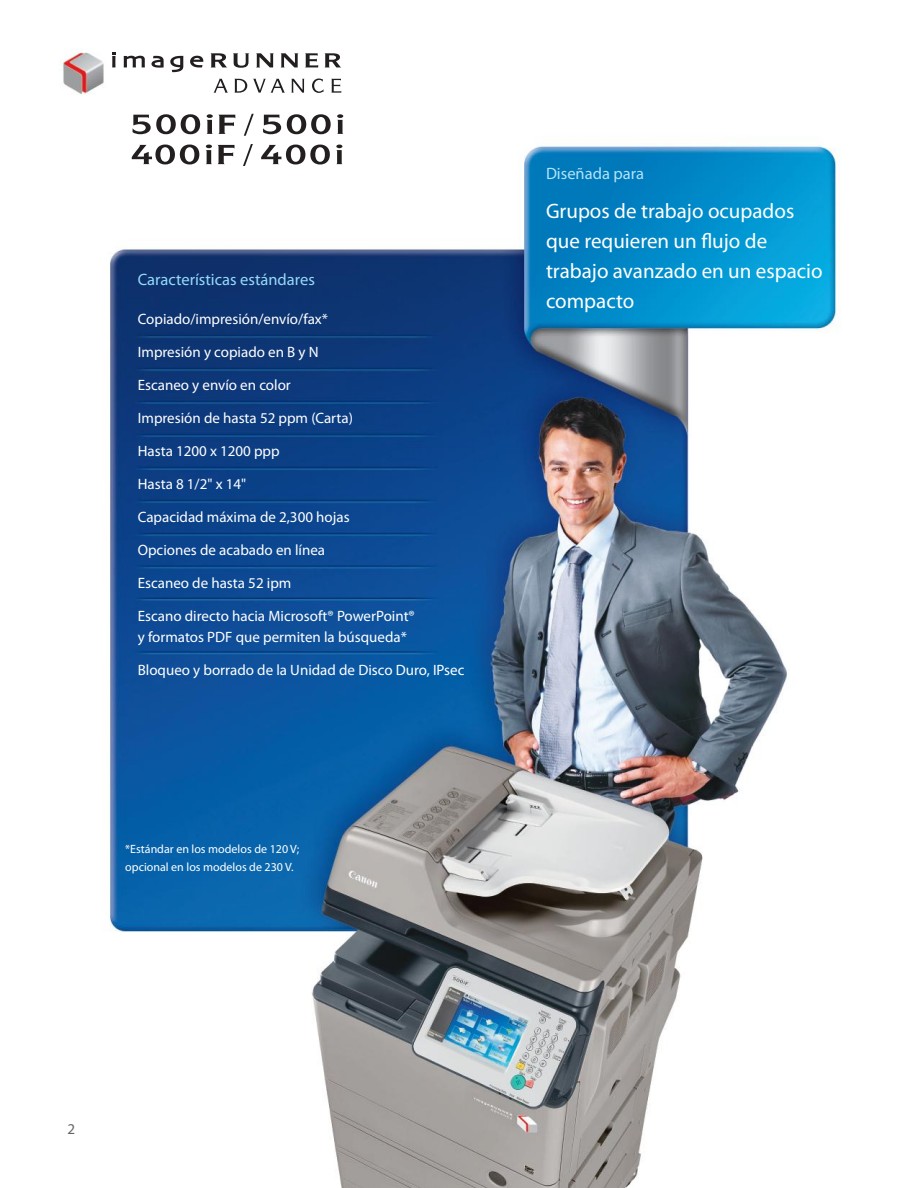
<style>
.page{position:relative;width:918px;height:1188px;background:#fff}
.page>*{position:absolute;margin:0;border:0;box-sizing:border-box;transform-origin:0 0}
.t1{font:21px/30px "Myriad Pro";color:#fff}
.t2{font:16.5px "Myriad Pro";color:#93daf8}
.t3{font:16.5px "Myriad Pro";color:#b2e3fa}
.t4{font:15px/21px "Myriad Pro";color:#fff}
.t5{font:15px "Myriad Pro";color:#656365}
.t6{font:12px/18px "Myriad Pro";color:#fff}
</style>
<div class="page">
<img style="left:59px;top:55px;width:780px;height:1133px">
<svg style="left:244px;top:114px;width:10px;height:22px"></svg>
<svg style="left:206px;top:114px;width:29px;height:20px"></svg>
<svg style="left:133px;top:114px;width:67px;height:20px"></svg>
<svg style="left:287px;top:114px;width:44px;height:20px"></svg>
<svg style="left:337px;top:114px;width:7px;height:20px"></svg>
<svg style="left:263px;top:115px;width:18px;height:19px"></svg>
<svg style="left:243px;top:144px;width:10px;height:22px"></svg>
<svg style="left:206px;top:145px;width:29px;height:19px"></svg>
<svg style="left:261px;top:145px;width:69px;height:20px"></svg>
<svg style="left:336px;top:145px;width:7px;height:19px"></svg>
<svg style="left:132px;top:145px;width:67px;height:19px"></svg>
<svg style="left:112px;top:52px;width:4px;height:15px"></svg>
<svg style="left:124px;top:56px;width:21px;height:11px"></svg>
<svg style="left:151px;top:56px;width:13px;height:12px"></svg>
<svg style="left:170px;top:56px;width:13px;height:16px"></svg>
<svg style="left:190px;top:56px;width:13px;height:11px"></svg>
<svg style="left:210px;top:53px;width:17px;height:14px"></svg>
<svg style="left:233px;top:53px;width:16px;height:15px"></svg>
<svg style="left:256px;top:53px;width:18px;height:14px"></svg>
<svg style="left:280px;top:53px;width:19px;height:14px"></svg>
<svg style="left:305px;top:53px;width:13px;height:14px"></svg>
<svg style="left:324px;top:53px;width:17px;height:14px"></svg>
<svg style="left:213px;top:79px;width:15px;height:14px"></svg>
<svg style="left:234px;top:79px;width:13px;height:14px"></svg>
<svg style="left:253px;top:79px;width:32px;height:14px"></svg>
<svg style="left:291px;top:79px;width:14px;height:14px"></svg>
<svg style="left:312px;top:79px;width:12px;height:14px"></svg>
<svg style="left:331px;top:79px;width:10px;height:14px"></svg>
<img style="left:60px;top:51px;width:47px;height:47px">
<p class="t2" style="left:138px;top:270px;width:179px">Características estándares</p>
<p class="t4" style="left:138px;top:309px;width:192px">Copiado/impresión/envío/fax*</p>
<p class="t4" style="left:138px;top:342px;width:182px">Impresión y copiado en B y N</p>
<p class="t4" style="left:138px;top:375px;width:155px">Escaneo y envío en color</p>
<p class="t4" style="left:138px;top:408px;width:217px">Impresión de hasta 52 ppm (Carta)</p>
<p class="t4" style="left:138px;top:441px;width:143px">Hasta 1200 x 1200 ppp</p>
<p class="t4" style="left:138px;top:474px;width:110px">Hasta 8 1/2" x 14"</p>
<p class="t4" style="left:138px;top:507px;width:213px">Capacidad máxima de 2,300 hojas</p>
<p class="t4" style="left:138px;top:540px;width:189px">Opciones de acabado en línea</p>
<p class="t4" style="left:138px;top:573px;width:155px">Escaneo de hasta 52 ipm</p>
<p class="t4" style="left:138px;top:606px;width:279px">Escano directo hacia Microsoft® PowerPoint® y formatos PDF que permiten la búsqueda*</p>
<p class="t4" style="left:138px;top:660px;width:328px">Bloqueo y borrado de la Unidad de Disco Duro, IPsec</p>
<p class="t6" style="left:125px;top:840px;width:175px">*Estándar en los modelos de 120 V; opcional en los modelos de 230 V.</p>
<p class="t3" style="left:546px;top:163px;width:100px">Diseñada para</p>
<h1 class="t1" style="left:546px;top:195px;width:278px">Grupos de trabajo ocupados que requieren un flujo de trabajo avanzado en un espacio compacto</h1>
<p class="t5" style="left:68px;top:1120px;width:9px">2</p>
</div>
